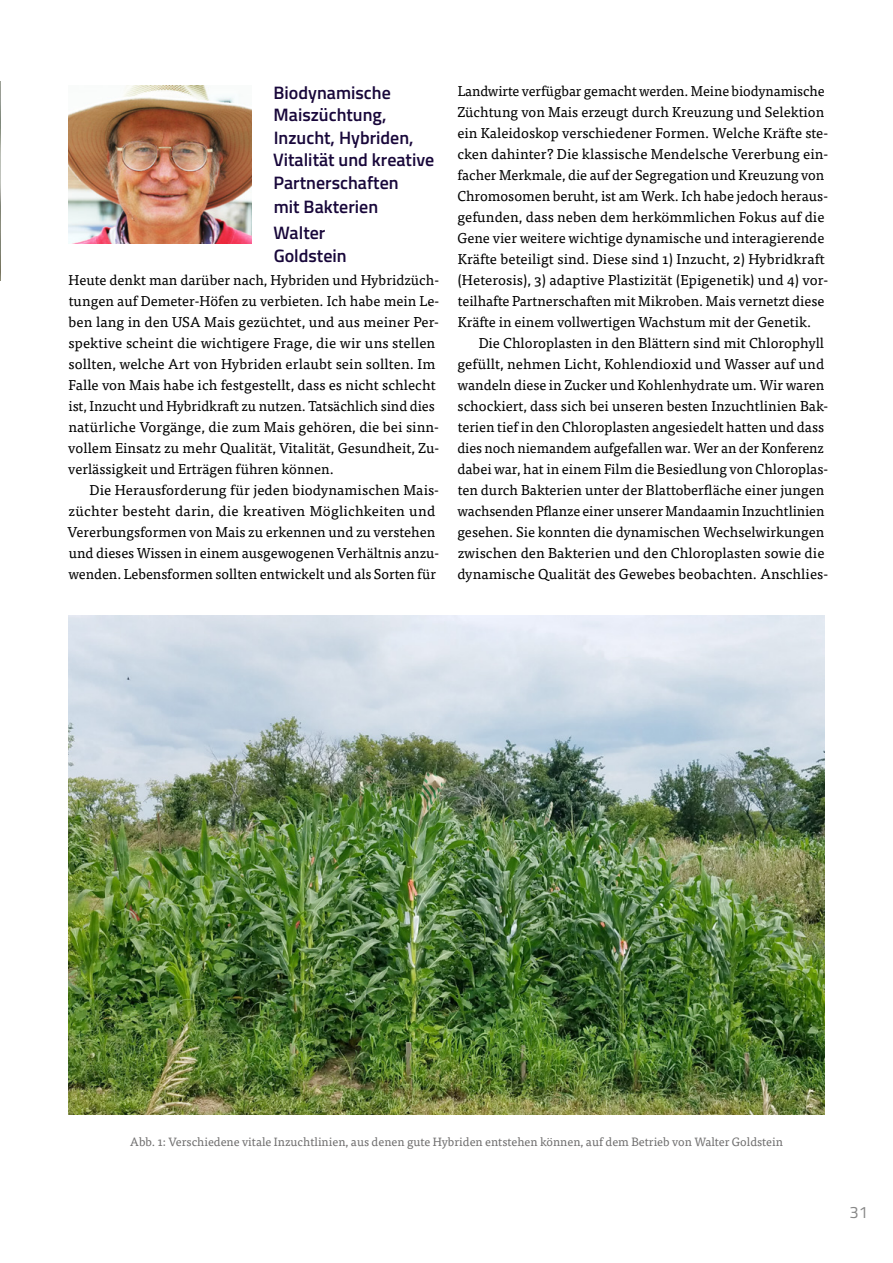
<style>
.page{position:relative;width:893px;height:1263px;background:#fff}
.page>*{position:absolute;margin:0;border:0;box-sizing:border-box;transform-origin:0 0}
.t1{font:600 18px/22.8px "Titillium";color:#18073a}
.t2{font:16.5px "Titillium";color:#878787}
.t3{font:14.25px/21px "Tisa Pro";color:#000}
.t4{font:12px "Tisa Pro";color:#706f6f}
</style>
<div class="page">
<img style="left:68px;top:85px;width:184px;height:158px">
<img style="left:68px;top:615px;width:757px;height:500px">
<img style="left:0;top:81px;width:1px;height:200px">
<p class="t1" style="left:273px;top:80px;width:163px">Biodynamische<br>Maiszüchtung,<br>Inzucht, Hybriden,<br>Vitalität und kreative<br>Partnerschaften<br>mit Bakterien</p>
<p class="t1" style="left:274px;top:221px;width:75px">Walter<br>Goldstein</p>
<p class="t3" style="left:68px;top:269px;width:372px">Heute denkt man darüber nach, Hybriden und Hybridzüch&shy;tungen auf Demeter-Höfen zu verbieten. Ich habe mein Le&shy;ben lang in den USA Mais gezüchtet, und aus meiner Per&shy;spektive scheint die wichtigere Frage, die wir uns stellen sollten, welche Art von Hybriden erlaubt sein sollten. Im Falle von Mais habe ich festgestellt, dass es nicht schlecht ist, Inzucht und Hybridkraft zu nutzen. Tatsächlich sind dies natürliche Vorgänge, die zum Mais gehören, die bei sinn&shy;vollem Einsatz zu mehr Qualität, Vitalität, Gesundheit, Zu&shy;verlässigkeit und Erträgen führen können.</p>
<p class="t3" style="left:68px;top:479px;width:373px;text-indent:22px">Die Herausforderung für jeden biodynamischen Mais&shy;züchter besteht darin, die kreativen Möglichkeiten und Vererbungsformen von Mais zu erkennen und zu verstehen und dieses Wissen in einem ausgewogenen Verhältnis anzu&shy;wenden. Lebensformen sollten entwickelt und als Sorten für</p>
<p class="t3" style="left:457px;top:80px;width:372px">Landwirte verfügbar gemacht werden. Meine biodynamische Züchtung von Mais erzeugt durch Kreuzung und Selektion ein Kaleidoskop verschiedener Formen. Welche Kräfte ste&shy;cken dahinter? Die klassische Mendelsche Vererbung ein&shy;facher Merkmale, die auf der Segregation und Kreuzung von Chromosomen beruht, ist am Werk. Ich habe jedoch heraus&shy;gefunden, dass neben dem herkömmlichen Fokus auf die Gene vier weitere wichtige dynamische und interagierende Kräfte beteiligt sind. Diese sind 1) Inzucht, 2) Hybridkraft (Heterosis), 3) adaptive Plastizität (Epigenetik) und 4) vor&shy;teilhafte Partnerschaften mit Mikroben. Mais vernetzt diese Kräfte in einem vollwertigen Wachstum mit der Genetik.</p>
<p class="t3" style="left:457px;top:332px;width:372px;text-indent:21px">Die Chloroplasten in den Blättern sind mit Chlorophyll gefüllt, nehmen Licht, Kohlendioxid und Wasser auf und wandeln diese in Zucker und Kohlenhydrate um. Wir waren schockiert, dass sich bei unseren besten Inzuchtlinien Bak&shy;terien tief in den Chloroplasten angesiedelt hatten und dass dies noch niemandem aufgefallen war. Wer an der Konferenz dabei war, hat in einem Film die Besiedlung von Chloroplas&shy;ten durch Bakterien unter der Blattoberfläche einer jungen wachsenden Pflanze einer unserer Mandaamin Inzuchtlinien gesehen. Sie konnten die dynamischen Wechselwirkungen zwischen den Bakterien und den Chloroplasten sowie die dynamische Qualität des Gewebes beobachten. Anschlies-</p>
<p class="t4" style="left:130px;top:1133px;width:654px">Abb. 1: Verschiedene vitale Inzuchtlinien, aus denen gute Hybriden entstehen können, auf dem Betrieb von Walter Goldstein</p>
<p class="t2" style="left:849px;top:1200px;width:20px">31</p>
</div>
